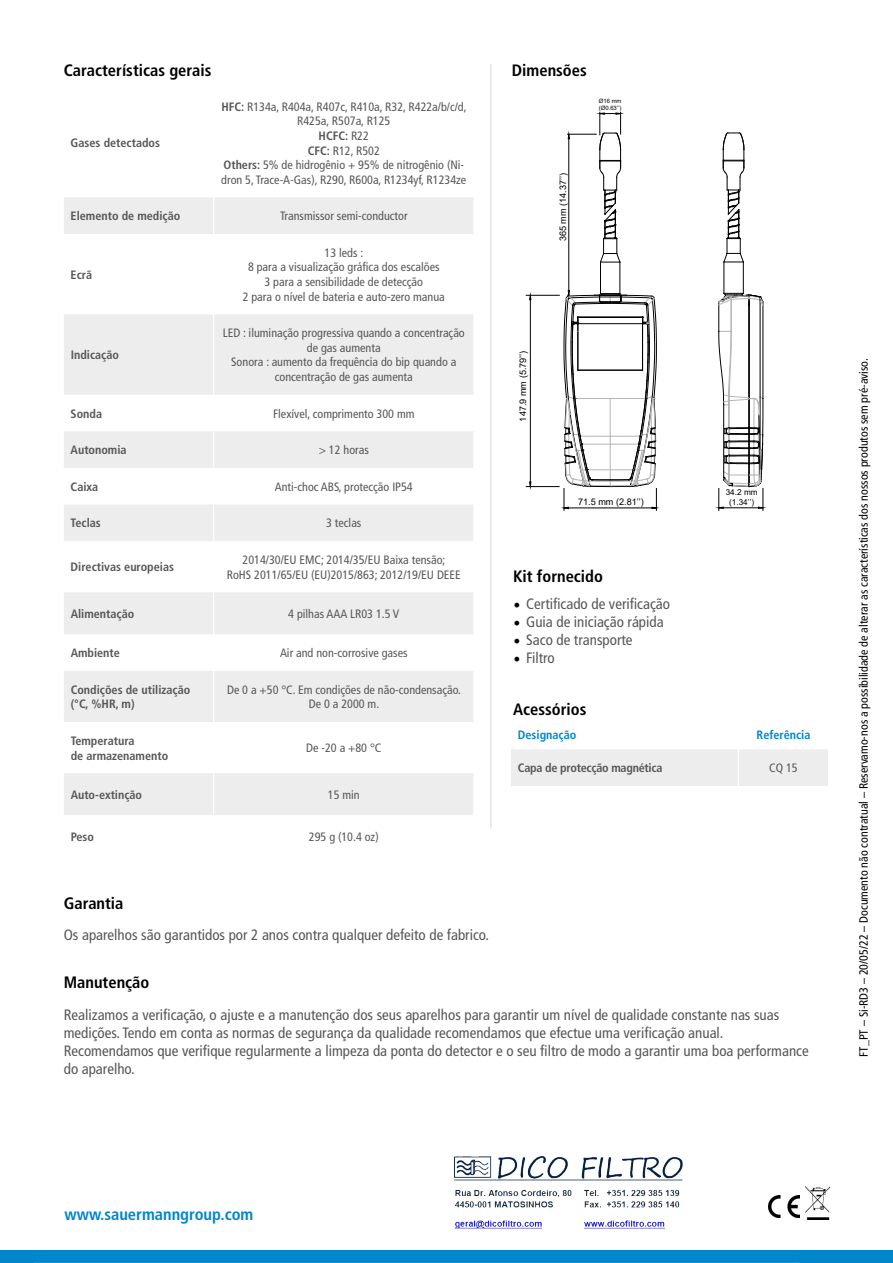
<style>
.page{position:relative;width:893px;height:1263px;background:#fff}
.page>*{position:absolute;margin:0;border:0;box-sizing:border-box;transform-origin:0 0}
.t1{font:700 condensed 16.5px "Frutiger LT Std";color:#000}
.t2{font:700 condensed 16.5px "Frutiger LT Std";color:#0086ca}
.t3{font:condensed 15px/18px "Frutiger LT Std";color:#575756}
.t4{font:condensed 12.15px/14.5px "Frutiger LT Std";color:#575756;text-align:center}
.t5{font:700 condensed 12.15px/14.5px "Frutiger LT Std";color:#575756}
.t6{font:700 condensed 12.15px "Frutiger LT Std";letter-spacing:-.02em;color:#575756}
.t7{font:700 condensed 12.15px "Frutiger LT Std";color:#0086ca}
.t8{font:condensed 12px "Frutiger LT Std";color:#000}
.t9{font:9.15px "Arial";color:#000}
.t10{font:8.25px/9.9px "Arial";color:#000;text-align:center}
.t11{font:6px/7.1px "Arial";color:#000}
.s1{font-weight:700}
.s2{font-family:"Minion Pro";font-stretch:normal;font-size:18px;color:#000}
</style>
<div class="page">
<svg style="left:64px;top:197px;width:409px;height:618px;fill:#ededed"></svg>
<hr style="left:213px;top:197px;width:1px;height:37px;background:#fff">
<hr style="left:213px;top:234px;width:1px;height:80px;background:#fff">
<hr style="left:213px;top:314px;width:1px;height:81px;background:#fff">
<hr style="left:213px;top:395px;width:1px;height:36px;background:#fff">
<hr style="left:213px;top:431px;width:1px;height:37px;background:#fff">
<hr style="left:213px;top:468px;width:1px;height:36px;background:#fff">
<hr style="left:213px;top:504px;width:1px;height:37px;background:#fff">
<hr style="left:213px;top:541px;width:1px;height:51px;background:#fff">
<hr style="left:213px;top:592px;width:1px;height:42px;background:#fff">
<hr style="left:213px;top:634px;width:1px;height:37px;background:#fff">
<hr style="left:213px;top:671px;width:1px;height:51px;background:#fff">
<hr style="left:213px;top:722px;width:1px;height:51px;background:#fff">
<hr style="left:213px;top:773px;width:1px;height:42px;background:#fff">
<hr style="left:491px;top:64px;width:1px;height:764px;background:#dadada">
<div style="left:511px;top:749px;width:317px;height:37px;background:#ededed"></div>
<hr style="left:738px;top:749px;width:1px;height:37px;background:#fff">
<div style="left:0;top:1251px;width:893px;height:12px;background:#0086ca"></div>
<hr style="left:34px;top:1262px;width:765px;height:1px;background:#dadada">
<hr style="left:526px;top:486px;width:33px;height:1px;background:#000">
<hr style="left:530px;top:295px;width:1px;height:192px;background:#000">
<hr style="left:526px;top:295px;width:33px;height:1px;background:#000">
<hr style="left:568px;top:139px;width:1px;height:152px;background:#000">
<hr style="left:600px;top:262px;width:1px;height:32px;background:#000">
<hr style="left:620px;top:262px;width:1px;height:32px;background:#000">
<svg style="left:563px;top:290px;width:94px;height:221px"></svg>
<svg style="left:567px;top:112px;width:54px;height:151px"></svg>
<hr style="left:724px;top:262px;width:1px;height:31px;background:#000">
<hr style="left:743px;top:262px;width:1px;height:31px;background:#000">
<svg style="left:718px;top:292px;width:46px;height:219px"></svg>
<svg style="left:723px;top:132px;width:22px;height:131px"></svg>
<img style="left:768px;top:1195px;width:32px;height:22px">
<img style="left:806px;top:1187px;width:24px;height:32px">
<img style="left:453px;top:1156px;width:230px;height:73px">
<h1 class="t1" style="left:64px;top:61px;width:149px">Características gerais</h1>
<h1 class="t1" style="left:512px;top:61px;width:76px">Dimensões</h1>
<p class="t5" style="left:71px;top:136px;width:91px">Gases detectados</p>
<p class="t4" style="left:221px;top:99px;width:247px"><span class="s1">HFC:</span> R134a, R404a, R407c, R410a, R32, R422a/b/c/d,<br>R425a, R507a, R125<br><span class="s1">HCFC:</span> R22<br><span class="s1">CFC:</span> R12, R502<br><span class="s1">Others:</span> 5% de hidrogênio + 95% de nitrogênio (Ni&shy;dron 5, Trace-A-Gas), R290, R600a, R1234yf, R1234ze</p>
<p class="t5" style="left:71px;top:209px;width:111px">Elemento de medição</p>
<p class="t4" style="left:280px;top:209px;width:129px">Transmissor semi-conductor</p>
<p class="t5" style="left:71px;top:267px;width:23px">Ecrã</p>
<p class="t4" style="left:243px;top:245px;width:204px">13 leds :<br>8 para a visualização gráfica dos escalões<br>3 para a sensibilidade de detecção<br>2 para o nível de bateria e auto-zero manua</p>
<p class="t9" style="left:556px;top:241px;width:70px;rotate:-90deg">365 mm (14.37’’)</p>
<p class="t11" style="left:599px;top:97px;width:24px">Ø16 mm (Ø0.63’’)</p>
<p class="t5" style="left:71px;top:348px;width:50px">Indicação</p>
<p class="t4" style="left:223px;top:326px;width:243px">LED : iluminação progressiva quando a concentração de gas aumenta<br>Sonora : aumento da frequência do bip quando a concentração de gas aumenta</p>
<p class="t5" style="left:71px;top:406px;width:33px">Sonda</p>
<p class="t4" style="left:273px;top:406px;width:143px">Flexível, comprimento 300 mm</p>
<p class="t5" style="left:71px;top:443px;width:57px">Autonomia</p>
<p class="t4" style="left:319px;top:443px;width:52px">&gt; 12 horas</p>
<p class="t5" style="left:71px;top:479px;width:29px">Caixa</p>
<p class="t4" style="left:275px;top:479px;width:139px">Anti-choc ABS, protecção IP54</p>
<p class="t5" style="left:71px;top:516px;width:32px">Teclas</p>
<p class="t4" style="left:326px;top:516px;width:37px">3 teclas</p>
<p class="t5" style="left:71px;top:560px;width:105px">Directivas europeias</p>
<p class="t4" style="left:227px;top:553px;width:235px">2014/30/EU EMC; 2014/35/EU Baixa tensão;<br>RoHS 2011/65/EU (EU)2015/863; 2012/19/EU DEEE</p>
<p class="t5" style="left:71px;top:606px;width:65px">Alimentação</p>
<p class="t4" style="left:288px;top:606px;width:113px">4 pilhas AAA LR03 1.5 V</p>
<p class="t5" style="left:71px;top:646px;width:51px">Ambiente</p>
<p class="t4" style="left:280px;top:646px;width:129px">Air and non-corrosive gases</p>
<p class="t5" style="left:71px;top:682px;width:121px">Condições de utilização (°C, %HR, m)</p>
<p class="t4" style="left:227px;top:682px;width:236px">De 0 a +50 °C. Em condições de não-condensação.<br>De 0 a 2000 m.</p>
<p class="t5" style="left:71px;top:733px;width:99px">Temperatura<br>de armazenamento</p>
<p class="t4" style="left:306px;top:741px;width:77px">De -20 a +80 °C</p>
<p class="t5" style="left:71px;top:787px;width:73px">Auto-extinção</p>
<p class="t4" style="left:328px;top:787px;width:33px">15 min</p>
<p class="t5" style="left:71px;top:829px;width:25px">Peso</p>
<p class="t4" style="left:309px;top:829px;width:71px">295 g (10.4 oz)</p>
<h1 class="t1" style="left:64px;top:894px;width:61px">Garantia</h1>
<p class="t3" style="left:64px;top:926px;width:427px">Os aparelhos são garantidos por 2 anos contra qualquer defeito de fabrico.</p>
<p class="t9" style="left:517px;top:421px;width:72px;rotate:-90deg">147.9 mm (5.79’’)</p>
<p class="t9" style="left:578px;top:495px;width:67px">71.5 mm (2.81’’)</p>
<p class="t10" style="left:726px;top:487px;width:33px">34.2 mm (1.34’’)</p>
<h1 class="t1" style="left:513px;top:567px;width:91px">Kit fornecido</h1>
<p class="t3" style="left:513px;top:595px;width:158px"><span class="s2">•</span> Certificado de verificação</p>
<p class="t3" style="left:513px;top:613px;width:152px"><span class="s2">•</span> Guia de iniciação rápida</p>
<p class="t3" style="left:513px;top:631px;width:121px"><span class="s2">•</span> Saco de transporte</p>
<p class="t3" style="left:513px;top:649px;width:43px"><span class="s2">•</span> Filtro</p>
<h1 class="t1" style="left:513px;top:700px;width:75px">Acessórios</h1>
<p class="t7" style="left:518px;top:728px;width:60px">Designação</p>
<p class="t7" style="left:757px;top:728px;width:55px">Referência</p>
<p class="t6" style="left:518px;top:761px;width:146px">Capa de protecção magnética</p>
<p class="t4" style="left:769px;top:761px;width:30px">CQ 15</p>
<h1 class="t1" style="left:64px;top:972px;width:87px">Manutenção</h1>
<p class="t3" style="left:64px;top:1006px;width:746px">Realizamos a verificação, o ajuste e a manutenção dos seus aparelhos para garantir um nível de qualidade constante nas suas medições. Tendo em conta as normas de segurança da qualidade recomendamos que efectue uma verificação anual.<br>Recomendamos que verifique regularmente a limpeza da ponta do detector e o seu filtro de modo a garantir uma boa performance do aparelho.</p>
<p class="t8" style="left:857px;top:1057px;width:700px;rotate:-90deg">FT_PT – Si-RD3 – 20/05/22 – Documento não contratual – Reservamo-nos a possibilidade de alterar as características dos nossos produtos sem pré-aviso.</p>
<h1 class="t2" style="left:65px;top:1204px;width:190px">www.sauermanngroup.com</h1>
</div>
